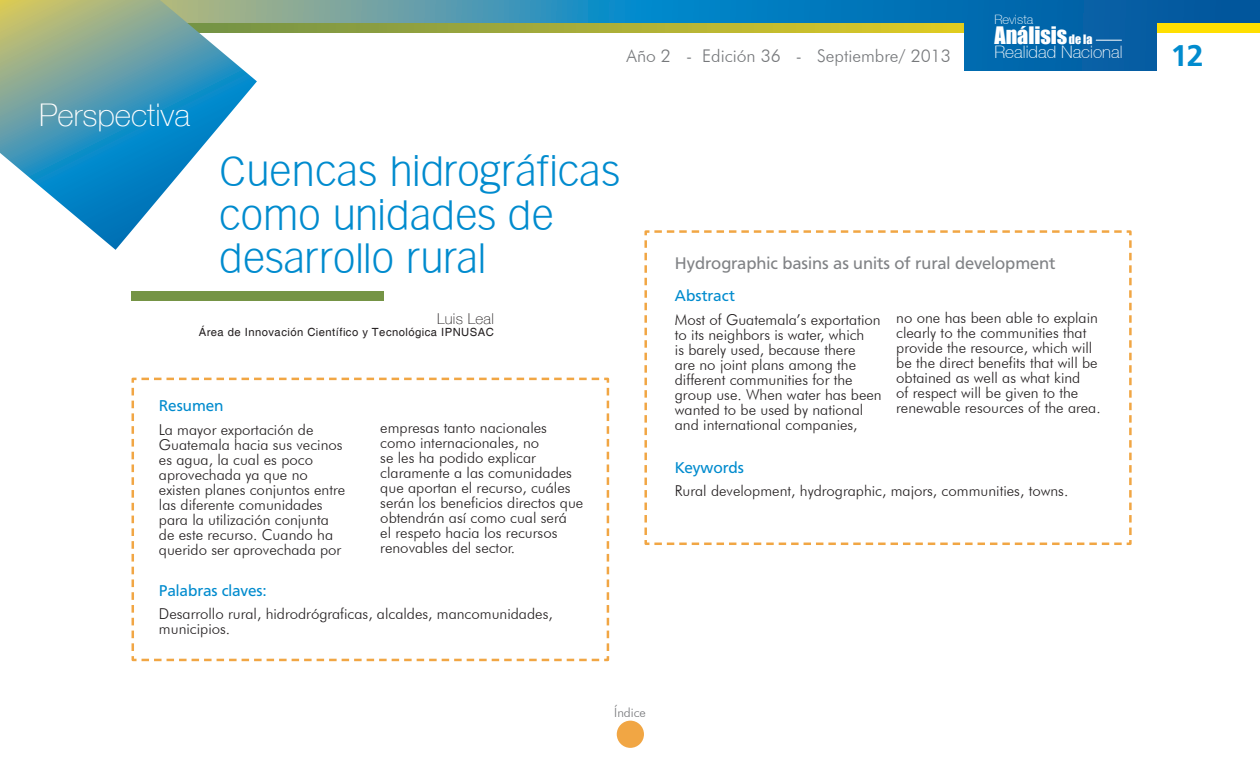
<style>
.page{position:relative;width:1260px;height:765px;background:#fff}
.page>*{position:absolute;margin:0;border:0;box-sizing:border-box;transform-origin:0 0}
.t1{font:41.25px/43.8px "Goethe Gothic";color:#018bce}
.t2{font:100 31.25px "Helve Nue";color:#fff}
.t3{font:700 31.25px "Carto Gothic Std";color:#018bce}
.t4{font:22.12px "Impact";color:#fff}
.t5{font:17.5px "Carto Gothic Std";color:#808285}
.t6{font:300 17.5px "Futura BT";color:#76787b}
.t7{font:100 17.12px "Helvetica 35";color:#fff}
.t8{font:16.25px "Carto Gothic Std";letter-spacing:-.005em;color:#018bce}
.t9{font:300 15px/15px "Futura BT";color:#231f20}
.t10{font:100 15px "Helve Nue";letter-spacing:.02em;color:#231f20}
.t11{font:100 12.88px "Helvetica 35";color:#fff}
.t12{font:300 12.75px "Futura BT";color:#757679}
.t13{font:11.25px "Helvetica";letter-spacing:.04em;color:#231f20}
.s1{font-size:11.88px}
</style>
<div class="page">
<svg style="left:257px;top:0;width:1003px;height:23px;background:#2785b3"></svg>
<svg style="left:257px;top:23px;width:1003px;height:10px;background:#b7b52f"></svg>
<div style="left:964px;top:0;width:192px;height:71px;background:#0064a9"></div>
<div style="left:617px;top:721px;width:27px;height:27px;background:#f1a644;border-radius:50%"></div>
<svg style="left:1096px;top:40px;width:26px;height:1px"></svg>
<svg style="left:0;top:0;width:257px;height:250px"></svg>
<div style="left:132px;top:292px;width:252px;height:9px;background:#759445"></div>
<svg style="left:131px;top:377px;width:479px;height:285px"></svg>
<svg style="left:644px;top:230px;width:488px;height:315px"></svg>
<h2 class="t2" style="left:39px;top:95px;width:153px">Perspectiva</h2>
<p class="t6" style="left:627px;top:45px;width:326px">Año 2 - Edición 36 - Septiembre/ 2013</p>
<p class="t11" style="left:994px;top:12px;width:40px">Revista</p>
<h3 class="t4" style="left:994px;top:18px;width:100px">Análisis<span class="s1">de la</span></h3>
<p class="t7" style="left:994px;top:42px;width:130px">Realidad Nacional</p>
<h2 class="t3" style="left:1171px;top:38px;width:34px">12</h2>
<h1 class="t1" style="left:220px;top:149px;width:402px">Cuencas hidrográficas como unidades de desarrollo rural</h1>
<p class="t5" style="left:675px;top:253px;width:382px">Hydrographic basins as units of rural development</p>
<p class="t10" style="left:437px;top:309px;width:58px">Luis Leal</p>
<p class="t13" style="left:199px;top:326px;width:297px">Área de Innovación Científico y Tecnológica IPNUSAC</p>
<p class="t8" style="left:159px;top:396px;width:66px">Resumen</p>
<p class="t9" style="left:159px;top:422px;width:188px">La mayor exportación de<br>Guatemala hacia sus vecinos es agua, la cual es poco aprovechada ya que no existen planes conjuntos entre las diferente comunidades para la utilización conjunta de este recurso. Cuando ha querido ser aprovechada por</p>
<p class="t9" style="left:380px;top:420px;width:205px">empresas tanto nacionales como internacionales, no<br>se les ha podido explicar claramente a las comunidades que aportan el recurso, cuáles serán los beneficios directos que obtendrán así como cual será<br>el respeto hacia los recursos renovables del sector.</p>
<p class="t8" style="left:159px;top:581px;width:110px">Palabras claves:</p>
<p class="t9" style="left:159px;top:606px;width:395px">Desarrollo rural, hidrodrógraficas, alcaldes, mancomunidades, municipios.</p>
<p class="t8" style="left:675px;top:286px;width:62px">Abstract</p>
<p class="t9" style="left:675px;top:312px;width:208px">Most of Guatemala’s exportation to its neighbors is water, which<br>is barely used, because there<br>are no joint plans among the different communities for the group use. When water has been wanted to be used by national and international companies,</p>
<p class="t9" style="left:896px;top:310px;width:206px">no one has been able to explain clearly to the communities that provide the resource, which will be the direct benefits that will be obtained as well as what kind<br>of respect will be given to the renewable resources of the area.</p>
<p class="t8" style="left:675px;top:458px;width:71px">Keywords</p>
<p class="t9" style="left:675px;top:483px;width:395px">Rural development, hydrographic, majors, communities, towns.</p>
<p class="t12" style="left:614px;top:705px;width:33px">Índice</p>
</div>
